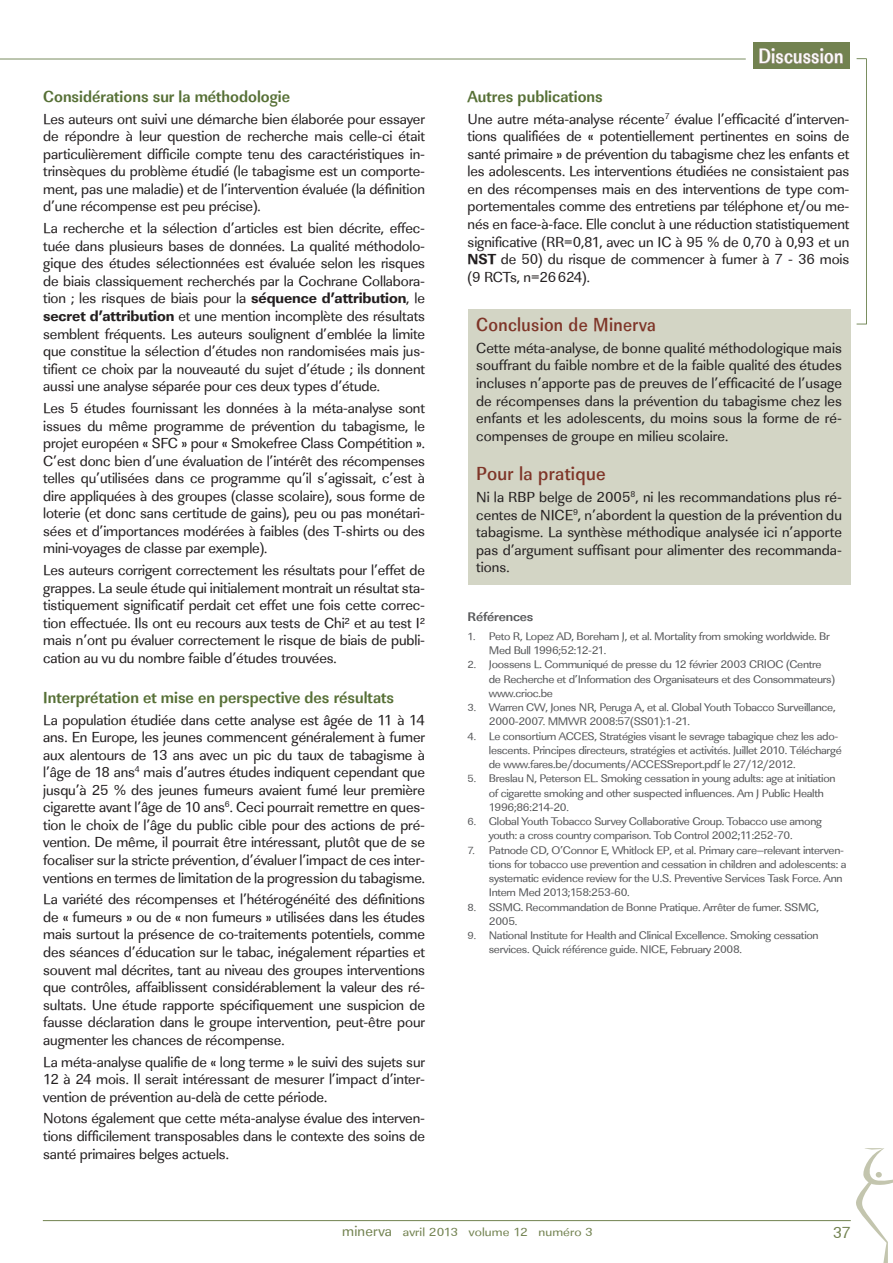
<style>
.page{position:relative;width:893px;height:1263px;background:#fff}
.page>*{position:absolute;margin:0;border:0;box-sizing:border-box;transform-origin:0 0}
.titel_0{font:500 21.45px "Linear Std Nr";letter-spacing:.015em;color:#fff;scale:.91 1}
.titel_edito{font:500 19.5px "Linear Std Nr";letter-spacing:.015em;color:#7e3528}
.titel_edito-2{font:500 19.5px "Linear Std Cd";letter-spacing:.015em;color:#7e3528}
.paragraaftitelsamenv{font:700 16.5px "Linear Std Cd";color:#577036}
.t1{font:16.5px "Linear Std";color:#728250}
.titel_edito-3{font:15px/17.5px "Linear Std";letter-spacing:-.01em;color:#231f20;text-align:justify}
.titel_referenties{font:700 12.9px "Linear Std";letter-spacing:-.015em;color:#57585a;scale:1.05 1}
.t2{font:12.15px "Linear Std";letter-spacing:.01em;color:#728250;scale:1.11 1}
.t3{font:11.4px/14.2px "Linear Std";letter-spacing:-.025em;color:#57585a;scale:1.05 1}
.s1{font-family:"Linear Std Xbold"}
.s2{font-size:10.65px}
.s3{font-size:15px}
</style>
<div class="page">
<hr style="left:43px;top:1220px;width:808px;height:1px;background:#728250">
<div style="left:753px;top:43px;width:97px;height:26px;background:#728250"></div>
<svg style="left:759px;top:48px;width:84px;height:16px"></svg>
<div style="left:468px;top:309px;width:382px;height:276px;background:#d3d5c5"></div>
<hr style="left:0;top:59px;width:746px;height:1px;background:#577036">
<hr style="left:866px;top:59px;width:1px;height:265px;background:#577036">
<svg style="left:856px;top:1148px;width:37px;height:115px"></svg>
<p class="paragraaftitelsamenv" style="left:43px;top:86px;width:248px">Considérations sur la méthodologie</p>
<p class="titel_edito-3" style="left:43px;top:110px;width:383px">Les auteurs ont suivi une démarche bien élaborée pour essayer de répondre à leur question de recherche mais celle-ci était particulièrement difficile compte tenu des caractéristiques in&shy;trinsèques du problème étudié (le tabagisme est un comporte&shy;ment, pas une maladie) et de l’intervention évaluée (la définition d’une récompense est peu précise).</p>
<p class="titel_edito-3" style="left:43px;top:220px;width:383px">La recherche et la sélection d’articles est bien décrite, effec&shy;tuée dans plusieurs bases de données. La qualité méthodolo&shy;gique des études sélectionnées est évaluée selon les risques de biais classiquement recherchés par la Cochrane Collabora&shy;tion ; les risques de biais pour la <span class="s1">séquence d’attribution</span>, le <span class="s1">secret d’attribution</span> et une mention incomplète des résultats semblent fréquents. Les auteurs soulignent d’emblée la limite que constitue la sélection d’études non randomisées mais jus&shy;tifient ce choix par la nouveauté du sujet d’étude ; ils donnent aussi une analyse séparée pour ces deux types d’étude.</p>
<p class="titel_edito-3" style="left:43px;top:399px;width:383px">Les 5 études fournissant les données à la méta-analyse sont issues du même programme de prévention du tabagisme, le projet européen « SFC » pour « Smokefree Class Compétition ».<br>C’est donc bien d’une évaluation de l’intérêt des récompenses telles qu’utilisées dans ce programme qu’il s’agissait, c’est à dire appliquées à des groupes (classe scolaire), sous forme de loterie (et donc sans certitude de gains), peu ou pas monétari&shy;sées et d’importances modérées à faibles (des T-shirts ou des mini-voyages de classe par exemple).</p>
<p class="titel_edito-3" style="left:43px;top:561px;width:383px">Les auteurs corrigent correctement les résultats pour l’effet de grappes. La seule étude qui initialement montrait un résultat sta&shy;tistiquement significatif perdait cet effet une fois cette correc&shy;tion effectuée. Ils ont eu recours aux tests de Chi² et au test I² mais n’ont pu évaluer correctement le risque de biais de publi&shy;cation au vu du nombre faible d’études trouvées.</p>
<p class="paragraaftitelsamenv" style="left:43px;top:687px;width:352px">Interprétation et mise en perspective des résultats</p>
<p class="titel_edito-3" style="left:43px;top:711px;width:383px">La population étudiée dans cette analyse est âgée de 11 à 14 ans. En Europe, les jeunes commencent généralement à fumer aux alentours de 13 ans avec un pic du taux de tabagisme à l’âge de 18 ans<sup>4</sup> mais d’autres études indiquent cependant que jusqu’à 25 % des jeunes fumeurs avaient fumé leur première cigarette avant l’âge de 10 ans<sup>6</sup>. Ceci pourrait remettre en ques&shy;tion le choix de l’âge du public cible pour des actions de pré&shy;vention. De même, il pourrait être intéressant, plutôt que de se focaliser sur la stricte prévention, d’évaluer l’impact de ces inter&shy;ventions en termes de limitation de la progression du tabagisme.</p>
<p class="titel_edito-3" style="left:43px;top:891px;width:383px">La variété des récompenses et l’hétérogénéité des définitions de « fumeurs » ou de « non fumeurs » utilisées dans les études mais surtout la présence de co-traitements potentiels, comme des séances d’éducation sur le tabac, inégalement réparties et souvent mal décrites, tant au niveau des groupes interventions que contrôles, affaiblissent considérablement la valeur des ré&shy;sultats. Une étude rapporte spécifiquement une suspicion de fausse déclaration dans le groupe intervention, peut-être pour augmenter les chances de récompense.</p>
<p class="titel_edito-3" style="left:43px;top:1053px;width:383px">La méta-analyse qualifie de « long terme » le suivi des sujets sur 12 à 24 mois. Il serait intéressant de mesurer l’impact d’inter&shy;vention de prévention au-delà de cette période.</p>
<p class="titel_edito-3" style="left:43px;top:1110px;width:383px">Notons également que cette méta-analyse évalue des interven&shy;tions difficilement transposables dans le contexte des soins de santé primaires belges actuels.</p>
<p class="titel_0" style="left:758px;top:43px;width:95px">Discussion</p>
<p class="paragraaftitelsamenv" style="left:468px;top:86px;width:137px">Autres publications</p>
<p class="titel_edito-3" style="left:468px;top:110px;width:383px">Une autre méta-analyse récente<sup>7</sup> évalue l’efficacité d’interven&shy;tions qualifiées de « potentiellement pertinentes en soins de santé primaire » de prévention du tabagisme chez les enfants et les adolescents. Les interventions étudiées ne consistaient pas en des récompenses mais en des interventions de type com&shy;portementales comme des entretiens par téléphone et/ou me&shy;nés en face-à-face. Elle conclut à une réduction statistiquement significative (RR=0,81, avec un IC à 95 % de 0,70 à 0,93 et un <span class="s1">NST</span> de 50) du risque de commencer à fumer à 7 - 36 mois (9 RCTs, n=26624).</p>
<p class="titel_edito" style="left:476px;top:313px;width:181px">Conclusion de Minerva</p>
<p class="titel_edito-3" style="left:476px;top:339px;width:367px">Cette méta-analyse, de bonne qualité méthodologique mais souffrant du faible nombre et de la faible qualité des études incluses n’apporte pas de preuves de l’efficacité de l’usage de récompenses dans la prévention du tabagisme chez les enfants et les adolescents, du moins sous la forme de ré&shy;compenses de groupe en milieu scolaire.</p>
<p class="titel_edito-2" style="left:476px;top:462px;width:131px">Pour la pratique</p>
<p class="titel_edito-3" style="left:476px;top:488px;width:367px">Ni la RBP belge de 2005<sup>8</sup>, ni les recommandations plus ré&shy;centes de NICE<sup>9</sup>, n’abordent la question de la prévention du tabagisme. La synthèse méthodique analysée ici n’apporte pas d’argument suffisant pour alimenter des recommanda&shy;tions.</p>
<p class="titel_referenties" style="left:468px;top:609px;width:64px">Références</p>
<p class="t3" style="left:489px;top:629px;width:326px;text-indent:-21px"><span class="s2">1.</span> Peto R, Lopez AD, Boreham J, et al. Mortality from smoking worldwide. Br<br>Med Bull 1996;52:12-21.</p>
<p class="t3" style="left:489px;top:658px;width:331px;text-indent:-21px"><span class="s2">2.</span> Joossens L. Communiqué de presse du 12 février 2003 CRIOC (Centre de Recherche et d’Information des Organisateurs et des Consommateurs) www.crioc.be</p>
<p class="t3" style="left:489px;top:700px;width:332px;text-indent:-21px"><span class="s2">3.</span> Warren CW, Jones NR, Peruga A, et al. Global Youth Tobacco Surveillance,<br>2000-2007. MMWR 2008:57(SS01):1-21.</p>
<p class="t3" style="left:489px;top:729px;width:338px;text-indent:-21px"><span class="s2">4.</span> Le consortium ACCES, Stratégies visant le sevrage tabagique chez les ado&shy;lescents. Principes directeurs, stratégies et activités. Juillet 2010. Téléchargé de www.fares.be/documents/ACCESSreport.pdf le 27/12/2012.</p>
<p class="t3" style="left:489px;top:772px;width:332px;text-indent:-21px"><span class="s2">5.</span> Breslau N, Peterson EL. Smoking cessation in young adults: age at initiation of cigarette smoking and other suspected influences. Am J Public Health<br>1996;86:214-20.</p>
<p class="t3" style="left:489px;top:814px;width:319px;text-indent:-21px"><span class="s2">6.</span> Global Youth Tobacco Survey Collaborative Group. Tobacco use among youth: a cross country comparison. Tob Control 2002;11:252-70.</p>
<p class="t3" style="left:489px;top:843px;width:342px;text-indent:-21px"><span class="s2">7.</span> Patnode CD, O’Connor E, Whitlock EP, et al. Primary care–relevant interven&shy;tions for tobacco use prevention and cessation in children and adolescents: a systematic evidence review for the U.S. Preventive Services Task Force. Ann Intern Med 2013;158:253-60.</p>
<p class="t3" style="left:489px;top:900px;width:316px;text-indent:-21px"><span class="s2">8.</span> SSMG. Recommandation de Bonne Pratique. Arrêter de fumer. SSMG,<br>2005.</p>
<p class="t3" style="left:489px;top:928px;width:316px;text-indent:-21px"><span class="s2">9.</span> National Institute for Health and Clinical Excellence. Smoking cessation services. Quick référence guide. NICE, February 2008.</p>
<p class="t2" style="left:342px;top:1224px;width:227px"><span class="s3">minerva</span> avril 2013 volume 12 numéro 3</p>
<p class="t1" style="left:833px;top:1223px;width:20px">37</p>
</div>
